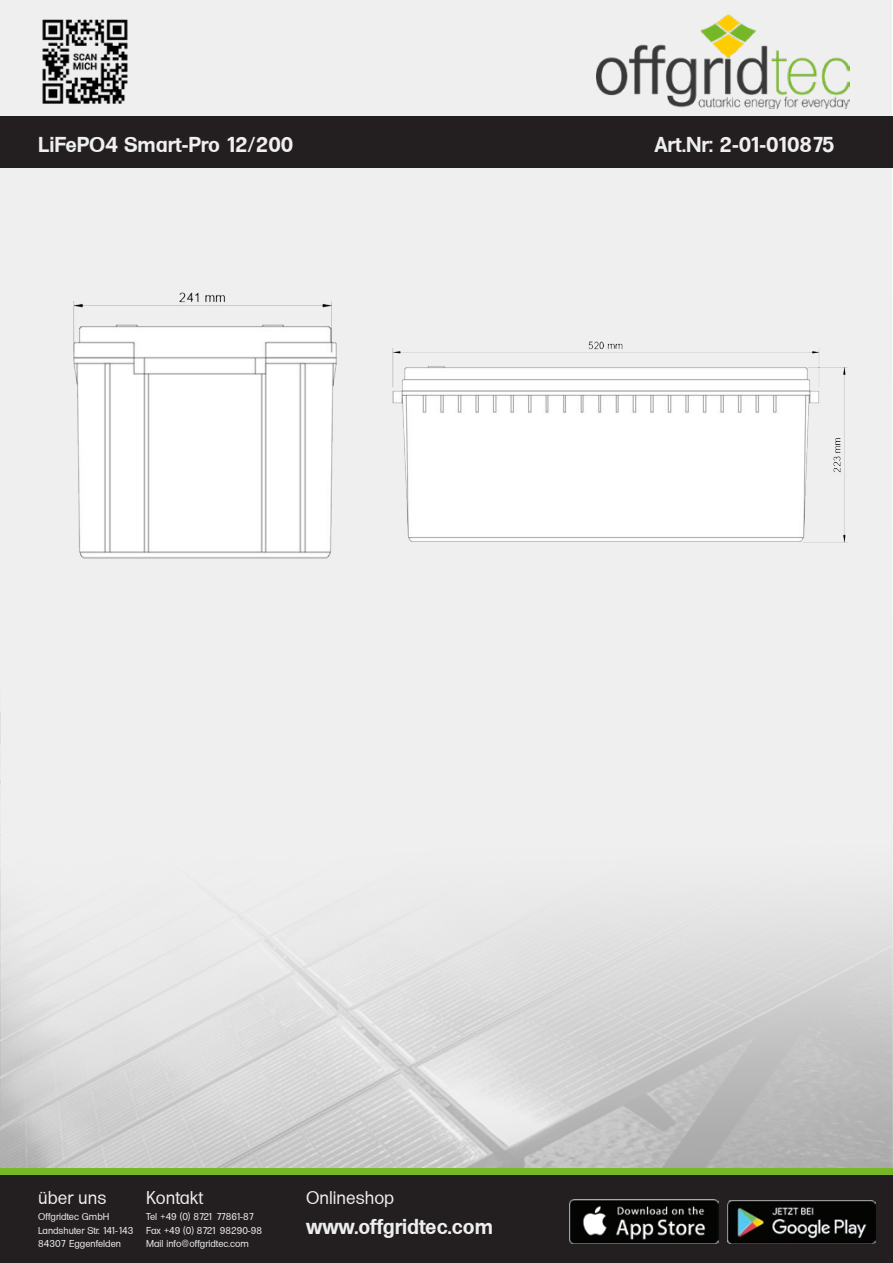
<style>
.page{position:relative;width:893px;height:1263px;background:#fff}
.page>*{position:absolute;margin:0;border:0;box-sizing:border-box;transform-origin:0 0}
.t1{font:700 21px "Adam Becker";color:#efefef}
.t2{font:18px "Adam Becker";color:#efefef}
.t3{font:9.75px "Adam Becker";color:#efefef}
.t4{font:9.75px "Adam Becker";letter-spacing:-.085em;color:#efefef}
</style>
<div class="page">
<div style="left:0;top:0;width:893px;height:618px;background:#efefef"></div>
<div style="left:0;top:117px;width:893px;height:51px;background:#231f20"></div>
<div style="left:0;top:1175px;width:893px;height:88px;background:#231f20"></div>
<img style="left:596px;top:15px;width:253px;height:93px">
<div style="left:0;top:1168px;width:893px;height:7px;background:#75b726"></div>
<img style="left:728px;top:1200px;width:147px;height:43px">
<img style="left:570px;top:1199px;width:149px;height:44px">
<img style="left:32px;top:9px;width:106px;height:106px">
<img style="left:385px;top:326px;width:472px;height:227px">
<img style="left:66px;top:284px;width:278px;height:280px">
<h1 class="t1" style="left:38px;top:132px;width:257px">LiFePO4 Smart-Pro 12/200</h1>
<h1 class="t1" style="left:655px;top:132px;width:181px">Art.Nr: 2-01-010875</h1>
<h2 class="t2" style="left:38px;top:1187px;width:70px">über uns</h2>
<h2 class="t2" style="left:146px;top:1187px;width:58px">Kontakt</h2>
<p class="t3" style="left:38px;top:1211px;width:73px">Offgridtec GmbH</p>
<p class="t4" style="left:146px;top:1211px;width:110px">Tel +49 (0) 8721 77861-87</p>
<p class="t3" style="left:38px;top:1224px;width:97px">Landshuter Str. 141-143</p>
<p class="t3" style="left:146px;top:1224px;width:117px">Fax +49 (0) 8721 98290-98</p>
<p class="t3" style="left:38px;top:1238px;width:84px">84307 Eggenfelden</p>
<p class="t3" style="left:146px;top:1238px;width:104px">Mail info@offgridtec.com</p>
<h2 class="t2" style="left:306px;top:1187px;width:90px">Onlineshop</h2>
<h1 class="t1" style="left:306px;top:1214px;width:188px">www.offgridtec.com</h1>
</div>
